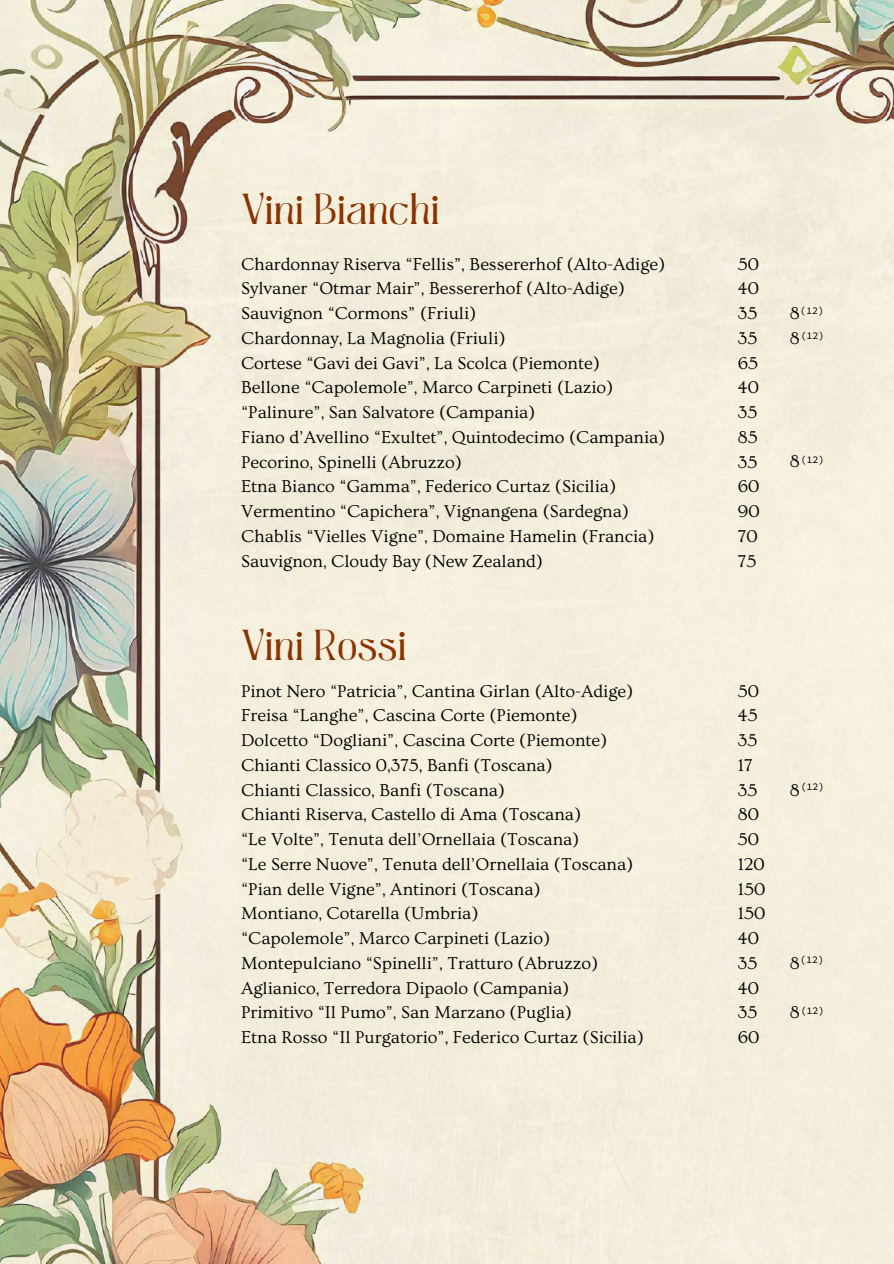
<style>
.page{position:relative;width:894px;height:1264px;background:#fff}
.page>*{position:absolute;margin:0;border:0;box-sizing:border-box;transform-origin:0 0}
.t1{font:43.5px "Refinest Personal Ue";letter-spacing:.02em;color:#8b3201}
.t2{font:18px/24.8px "Ovo";color:#000}
.t3{font:8.7px "Kawkab Mono";color:#000}
.s1{font-family:"Ovo";font-size:18px}
</style>
<div class="page">
<img style="left:0;top:0;width:893px;height:1263px">
<h1 class="t1" style="left:241px;top:193px;width:200px">Vini Bianchi</h1>
<p class="t2" style="left:241px;top:252px;width:425px">Chardonnay Riserva “Fellis”, Bessererhof (Alto-Adige)<br>Sylvaner “Otmar Mair”, Bessererhof (Alto-Adige)<br>Sauvignon “Cormons” (Friuli)<br>Chardonnay, La Magnolia (Friuli)<br>Cortese “Gavi dei Gavi”, La Scolca (Piemonte)<br>Bellone “Capolemole”, Marco Carpineti (Lazio) “Palinure”, San Salvatore (Campania)<br>Fiano d’Avellino “Exultet”, Quintodecimo (Campania)<br>Pecorino, Spinelli (Abruzzo)<br>Etna Bianco “Gamma”, Federico Curtaz (Sicilia)<br>Vermentino “Capichera”, Vignangena (Sardegna)<br>Chablis “Vielles Vigne”, Domaine Hamelin (Francia)<br>Sauvignon, Cloudy Bay (New Zealand)</p>
<p class="t2" style="left:737px;top:252px;width:23px">50<br>40<br>35<br>35<br>65<br>40<br>35<br>85<br>35<br>60<br>90<br>70<br>75</p>
<h1 class="t1" style="left:241px;top:628px;width:166px">Vini Rossi</h1>
<p class="t2" style="left:241px;top:678px;width:404px">Pinot Nero “Patricia”, Cantina Girlan (Alto-Adige)<br>Freisa “Langhe”, Cascina Corte (Piemonte)<br>Dolcetto “Dogliani”, Cascina Corte (Piemonte)<br>Chianti Classico 0,375, Banfi (Toscana)<br>Chianti Classico, Banfi (Toscana)<br>Chianti Riserva, Castello di Ama (Toscana)<br>“Le Volte”, Tenuta dell’Ornellaia (Toscana)<br>“Le Serre Nuove”, Tenuta dell’Ornellaia (Toscana) “Pian delle Vigne”, Antinori (Toscana)<br>Montiano, Cotarella (Umbria)<br>“Capolemole”, Marco Carpineti (Lazio)<br>Montepulciano “Spinelli”, Tratturo (Abruzzo)<br>Aglianico, Terredora Dipaolo (Campania)<br>Primitivo “Il Pumo”, San Marzano (Puglia)<br>Etna Rosso “Il Purgatorio”, Federico Curtaz (Sicilia)</p>
<p class="t2" style="left:737px;top:678px;width:29px">50<br>45<br>35<br>17<br>35<br>80<br>50<br>120<br>150<br>150<br>40<br>35<br>40<br>35<br>60</p>
<p class="t3" style="left:799px;top:306px;width:26px">(12)</p>
<p class="t2" style="left:789px;top:301px;width:11px">8</p>
<p class="t3" style="left:789px;top:331px;width:36px"><span class="s1">8</span>(12)</p>
<p class="t2" style="left:789px;top:449px;width:11px">8</p>
<p class="t3" style="left:800px;top:455px;width:26px">(12)</p>
<p class="t3" style="left:800px;top:781px;width:26px">(12)</p>
<p class="t2" style="left:789px;top:777px;width:11px">8</p>
<p class="t3" style="left:799px;top:955px;width:26px">(12)</p>
<p class="t2" style="left:789px;top:951px;width:11px">8</p>
<p class="t2" style="left:789px;top:1000px;width:11px">8</p>
<p class="t3" style="left:800px;top:1006px;width:26px">(12)</p>
</div>
